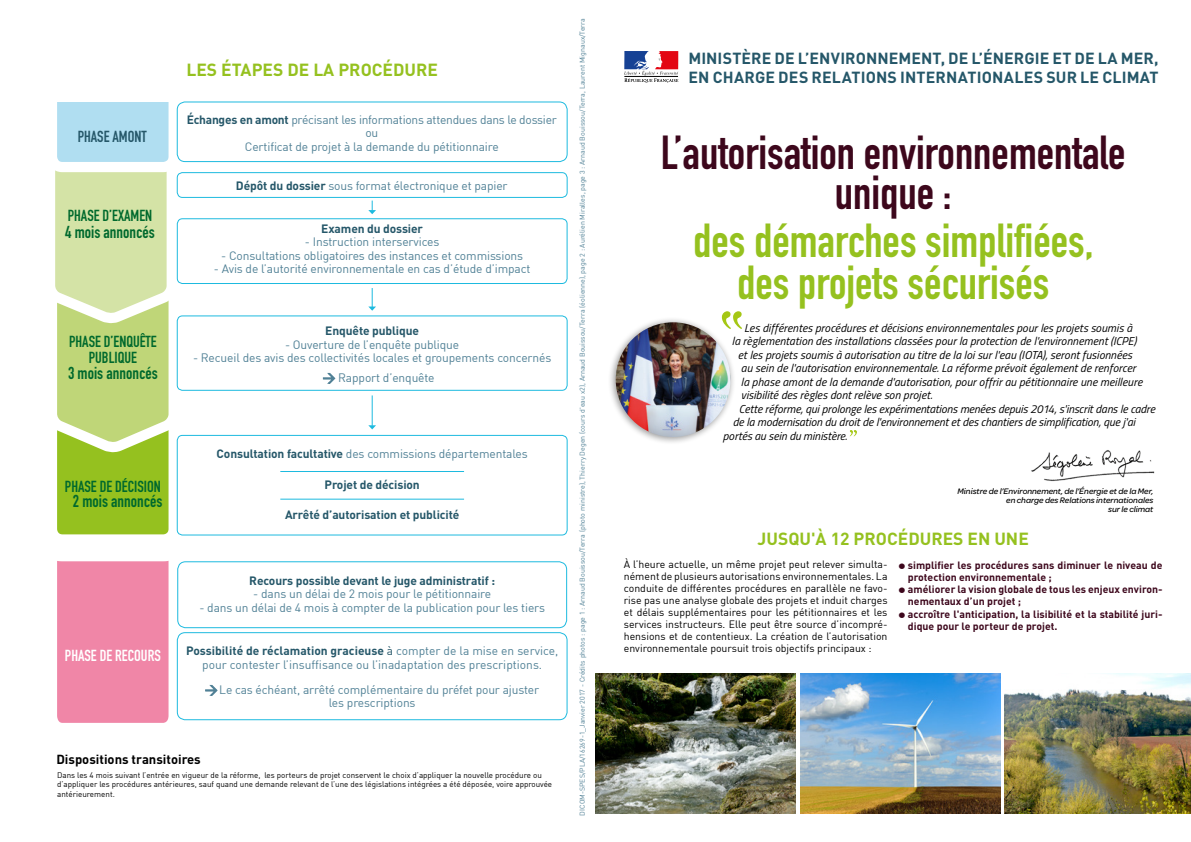
<style>
.page{position:relative;width:1191px;height:842px;background:#fff}
.page>*{position:absolute;margin:0;border:0;box-sizing:border-box;transform-origin:0 0}
.t1{font:47px/42px "DIN Engschrift Std";color:#95c11f;text-align:center}
.t2{font:47px/40px "DIN Engschrift Std";color:#3d071c;text-align:center}
.t3{font:700 17.4px "DIN";color:#95c11f}
.t4{font:17.1px "DIN Engschrift Std";color:#00692d}
.t5{font:700 15.9px/18.6px "DIN";letter-spacing:.01em;color:#255769}
.t6{font:15.8px/15.8px "DIN Engschrift Std";color:#00692d;text-align:center}
.t7{font:15.8px "DIN Engschrift Std";color:#fff}
.t8{font:15.8px "DIN Engschrift Std";color:#255769}
.t9{font:700 13px "DIN";color:#000}
.t10{font:12px/13.5px "DIN";letter-spacing:-.01em;color:#518196;text-align:center}
.t11{font:700 12px "DIN";letter-spacing:-.01em;color:#255769}
.t12{font:italic 11.5px "Titillium";letter-spacing:.005em;color:#000}
.t13{font:10.5px/12px "DIN";color:#000;text-align:justify}
.t14{font:700 10.5px/12px "DIN";color:#3d071c}
.t15{font:italic 500 8.6px/9px "Omnes";color:#000;text-align:right}
.t16{font:8px/9.5px "DIN";color:#000}
.t17{font:7px "DIN";color:#518196}
.s1{font-weight:700;color:#255769}
.s2{color:#255769}
</style>
<div class="page">
<img style="left:595px;top:673px;width:201px;height:140px">
<img style="left:800px;top:673px;width:200px;height:140px">
<img style="left:1004px;top:673px;width:187px;height:140px">
<svg style="left:57px;top:561px;width:125px;height:162px;background:#f191af"></svg>
<div style="left:44px;top:391px;width:138px;height:157px;background:#95c11f;border-radius:19px"></div>
<div style="left:30px;top:378px;width:165px;height:183px;border:27px solid #fff;border-radius:19px"></div>
<svg style="left:40px;top:158px;width:144px;height:301px"></svg>
<div style="left:52px;top:91px;width:122px;height:76px;background:#b0def1;border-radius:10px"></div>
<div style="left:47px;top:86px;width:132px;height:86px;border:10px solid #fff;border-radius:10px"></div>
<div style="left:43px;top:82px;width:136px;height:19px;background:#fff"></div>
<div style="left:177px;top:172px;width:390px;height:26px;border:1px solid #1dbadf;border-radius:5px"></div>
<div style="left:177px;top:218px;width:390px;height:66px;border:1px solid #1dbadf;border-radius:5px"></div>
<svg style="left:368px;top:288px;width:8px;height:23px"></svg>
<svg style="left:368px;top:201px;width:8px;height:13px"></svg>
<hr style="left:372px;top:395px;width:1px;height:31px;background:#1dbadf">
<svg style="left:368px;top:425px;width:8px;height:4px"></svg>
<div style="left:177px;top:102px;width:390px;height:60px;border:1px solid #1dbadf;border-radius:8px"></div>
<div style="left:177px;top:632px;width:390px;height:88px;border:1px solid #1dbadf;border-radius:8px"></div>
<div style="left:177px;top:561px;width:390px;height:67px;border:1px solid #1dbadf;border-radius:8px"></div>
<svg style="left:205px;top:685px;width:13px;height:11px"></svg>
<div style="left:177px;top:315px;width:390px;height:76px;border:1px solid #1dbadf;border-radius:5px"></div>
<svg style="left:322px;top:372px;width:14px;height:12px"></svg>
<div style="left:177px;top:435px;width:390px;height:100px;border:1px solid #1dbadf;border-radius:5px"></div>
<hr style="left:280px;top:471px;width:184px;height:1px;background:#1dbadf">
<hr style="left:280px;top:499px;width:184px;height:1px;background:#1dbadf">
<img style="left:1031px;top:450px;width:124px;height:31px">
<svg style="left:722px;top:311px;width:20px;height:18px"></svg>
<svg style="left:850px;top:430px;width:7px;height:6px"></svg>
<svg style="left:624px;top:51px;width:54px;height:32px"></svg>
<div style="left:608px;top:316px;width:128px;height:129px;background:#000;opacity:.4"></div>
<img style="left:615px;top:322px;width:115px;height:115px;border-radius:57px">
<h3 class="t8" style="left:78px;top:127px;width:70px">PHASE AMONT</h3>
<h3 class="t6" style="left:68px;top:208px;width:86px">PHASE D’EXAMEN</h3>
<h3 class="t4" style="left:65px;top:222px;width:91px">4 mois annoncés</h3>
<h3 class="t6" style="left:69px;top:334px;width:89px">PHASE D’ENQUÊTE<br>PUBLIQUE</h3>
<h3 class="t4" style="left:68px;top:363px;width:91px">3 mois annoncés</h3>
<h2 class="t3" style="left:186px;top:58px;width:253px">LES ÉTAPES DE LA PROCÉDURE</h2>
<p class="t10" style="left:187px;top:113px;width:372px"><span class="s1">Échanges en amont</span> précisant les informations attendues dans le dossier ou<br>Certificat de projet à la demande du pétitionnaire</p>
<p class="t10" style="left:236px;top:178px;width:273px"><span class="s1">Dépôt du dossier</span> sous format électronique et papier</p>
<p class="t11" style="left:321px;top:221px;width:103px">Examen du dossier</p>
<p class="t10" style="left:305px;top:235px;width:136px">- Instruction interservices</p>
<p class="t10" style="left:221px;top:249px;width:303px">- Consultations obligatoires des instances et commissions</p>
<p class="t10" style="left:214px;top:262px;width:318px">- Avis de l’autorité environnementale en cas d’étude d’impact</p>
<p class="t11" style="left:325px;top:323px;width:95px">Enquête publique</p>
<p class="t10" style="left:285px;top:338px;width:176px">- Ouverture de l’enquête publique</p>
<p class="t10" style="left:323px;top:348px;width:230px;line-height:19.2px;text-align:left;text-indent:-130px">- Recueil des avis des collectivités locales et groupements concernés &gt; Rapport d’enquête</p>
<h3 class="t6" style="left:65px;top:478px;width:97px">PHASE DE DÉCISION</h3>
<h3 class="t4" style="left:73px;top:491px;width:91px">2 mois annoncés</h3>
<h3 class="t7" style="left:65px;top:646px;width:97px">PHASE DE RECOURS</h3>
<p class="t10" style="left:217px;top:447px;width:312px"><span class="s1">Consultation facultative</span> des commissions départementales</p>
<p class="t11" style="left:324px;top:476px;width:97px">Projet de décision</p>
<p class="t11" style="left:285px;top:507px;width:176px">Arrêté d’autorisation et publicité</p>
<p class="t11" style="left:249px;top:573px;width:247px">Recours possible devant le juge administratif :</p>
<p class="t10" style="left:253px;top:587px;width:239px">- dans un délai de 2 mois pour le pétitionnaire</p>
<p class="t10" style="left:199px;top:601px;width:347px">- dans un délai de 4 mois à compter de la publication pour les tiers</p>
<p class="t10" style="left:186px;top:644px;width:374px"><span class="s1">Possibilité de réclamation gracieuse</span> <span class="s2">à</span> compter de la mise en service, pour contester l’insuffisance ou l’inadaptation des prescriptions.</p>
<p class="t10" style="left:205px;top:682px;width:336px">&gt; Le cas échéant, arrêté complémentaire du préfet pour ajuster les prescriptions</p>
<p class="t9" style="left:56px;top:750px;width:146px">Dispositions transitoires</p>
<p class="t16" style="left:57px;top:770px;width:496px">Dans les 4 mois suivant l’entrée en vigueur de la réforme, les porteurs de projet conservent le choix d’appliquer la nouvelle procédure ou d’appliquer les procédures antérieures, sauf quand une demande relevant de l’une des législations intégrées a été déposée, voire approuvée antérieurement.</p>
<p class="t17" style="left:578px;top:815px;width:799px;rotate:-90deg">DICOM-SPES/PLA/16269-1_Janvier 2017 - Crédits photos : page 1 : Arnaud Bouissou/Terra (photo ministre), Thierry Degen (cours d'eau x2), Arnaud Bouissou/Terra (éolienne), page 2 : Aurélien Miralles, page 3 : Arnaud Bouissou/Terra, Laurent Mignaux/Terra</p>
<h3 class="t5" style="left:688px;top:49px;width:472px">MINISTÈRE DE L’ENVIRONNEMENT, DE L’ÉNERGIE ET DE LA MER,<br>EN CHARGE DES RELATIONS INTERNATIONALES SUR LE CLIMAT</h3>
<h1 class="t2" style="left:661px;top:133px;width:466px">L’autorisation environnementale unique :</h1>
<h1 class="t1" style="left:693px;top:220px;width:402px">des démarches simplifiées, des projets sécurisés</h1>
<p class="t12" style="left:744px;top:319px;width:389px">Les différentes procédures et décisions environnementales pour les projets soumis à</p>
<p class="t12" style="left:732px;top:333px;width:406px">la règlementation des installations classées pour la protection de l'environnement (ICPE)</p>
<p class="t12" style="left:738px;top:346px;width:396px">et les projets soumis à autorisation au titre de la loi sur l'eau (IOTA), seront fusionnées</p>
<p class="t12" style="left:741px;top:360px;width:396px">au sein de l'autorisation environnementale. La réforme prévoit également de renforcer</p>
<p class="t12" style="left:741px;top:373px;width:403px">la phase amont de la demande d'autorisation, pour offrir au pétitionnaire une meilleure</p>
<p class="t12" style="left:741px;top:387px;width:193px">visibilité des règles dont relève son projet.</p>
<p class="t12" style="left:739px;top:400px;width:418px">Cette réforme, qui prolonge les expérimentations menées depuis 2014, s'inscrit dans le cadre</p>
<p class="t12" style="left:733px;top:414px;width:404px">de la modernisation du droit de l'environnement et des chantiers de simplification, que j'ai</p>
<p class="t12" style="left:723px;top:427px;width:126px">portés au sein du ministère.</p>
<p class="t15" style="left:957px;top:486px;width:197px">Ministre de l’Environnement, de l’Énergie et de la Mer, en charge des Relations internationales<br>sur le climat</p>
<h2 class="t3" style="left:757px;top:527px;width:273px">JUSQU'À 12 PROCÉDURES EN UNE</h2>
<p class="t13" style="left:624px;top:558px;width:265px">À l’heure actuelle, un même projet peut relever simulta&shy;nément de plusieurs autorisations environnementales. La conduite de différentes procédures en parallèle ne favo&shy;rise pas une analyse globale des projets et induit charges et délais supplémentaires pour les pétitionnaires et les services instructeurs. Elle peut être source d’incompré&shy;hensions et de contentieux. La création de l’autorisation environnementale poursuit trois objectifs principaux :</p>
<p class="t14" style="left:908px;top:559px;width:256px;text-indent:-9px">● simplifier les procédures sans diminuer le niveau de protection environnementale ;</p>
<p class="t14" style="left:908px;top:583px;width:256px;text-indent:-9px">● améliorer la vision globale de tous les enjeux environ&shy;nementaux d’un projet ;</p>
<p class="t14" style="left:908px;top:607px;width:256px;text-indent:-9px">● accroître l'anticipation, la lisibilité et la stabilité juri&shy;dique pour le porteur de projet.</p>
</div>
